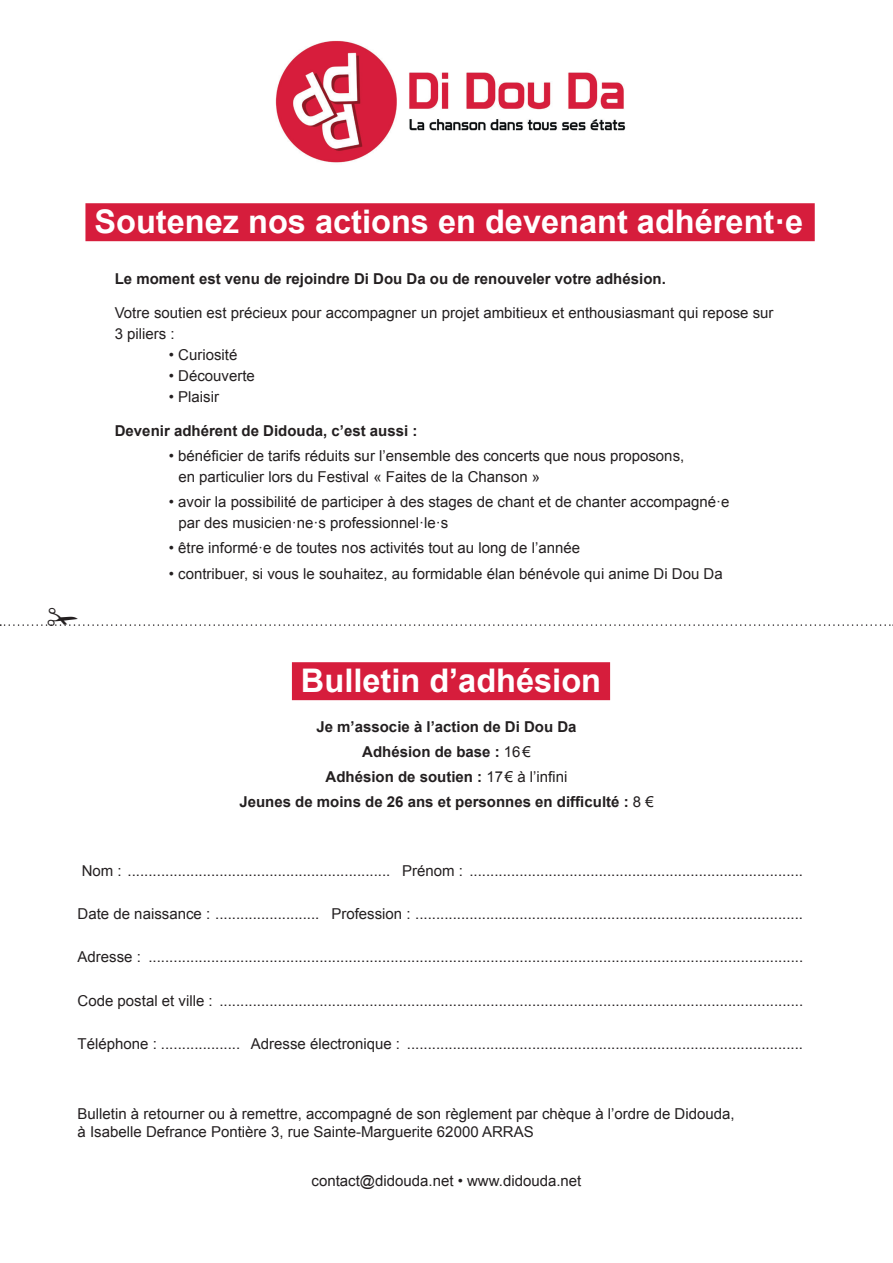
<style>
.page{position:relative;width:893px;height:1263px;background:#fff}
.page>*{position:absolute;margin:0;border:0;box-sizing:border-box;transform-origin:0 0}
.t1{font:700 32.55px "Arial";color:#fff}
.t2{font:15px/21px "Arial";color:#231f20}
.t3{font:700 15px/25.2px "Arial";color:#231f20;text-align:center}
.s1{font-weight:400}
</style>
<div class="page">
<img style="left:275px;top:40px;width:351px;height:123px">
<div style="left:85px;top:203px;width:730px;height:38px;background:#d61d3c"></div>
<div style="left:292px;top:662px;width:318px;height:38px;background:#d61d3c"></div>
<svg style="left:0;top:624px;width:893px;height:2px"></svg>
<h1 class="t1" style="left:95px;top:200px;width:710px">Soutenez nos actions en devenant adhérent·e</h1>
<p class="t3" style="left:115px;top:267px;width:552px">Le moment est venu de rejoindre Di Dou Da ou de renouveler votre adhésion.</p>
<p class="t2" style="left:115px;top:302px;width:660px">Votre soutien est précieux pour accompagner un projet ambitieux et enthousiasmant qui repose sur<br>3 piliers :</p>
<p class="t2" style="left:169px;top:344px;width:70px">• Curiosité</p>
<p class="t2" style="left:169px;top:365px;width:88px">• Découverte</p>
<p class="t2" style="left:169px;top:386px;width:52px">• Plaisir</p>
<p class="t3" style="left:115px;top:418px;width:304px">Devenir adhérent de Didouda, c’est aussi :</p>
<p class="t2" style="left:178px;top:445px;width:507px;text-indent:-10px">• bénéficier de tarifs réduits sur l’ensemble des concerts que nous proposons, en particulier lors du Festival « Faites de la Chanson »</p>
<p class="t2" style="left:178px;top:491px;width:552px;text-indent:-10px">• avoir la possibilité de participer à des stages de chant et de chanter accompagné·e par des musicien·ne·s professionnel·le·s</p>
<p class="t2" style="left:169px;top:538px;width:413px">• être informé·e de toutes nos activités tout au long de l’année</p>
<p class="t2" style="left:169px;top:563px;width:555px">• contribuer, si vous le souhaitez, au formidable élan bénévole qui anime Di Dou Da</p>
<h1 class="t1" style="left:301px;top:659px;width:302px">Bulletin d’adhésion</h1>
<p class="t3" style="left:239px;top:714px;width:416px">Je m’associe à l’action de Di Dou Da<br>Adhésion de base : <span class="s1">16€<br></span>Adhésion de soutien : <span class="s1">17€ à l’infini<br></span>Jeunes de moins de 26 ans et personnes en difficulté : <span class="s1">8 €</span></p>
<p class="t2" style="left:82px;top:860px;width:723px">Nom : ............................................................... Prénom : ................................................................................</p>
<p class="t2" style="left:78px;top:903px;width:727px">Date de naissance : ......................... Profession : .............................................................................................</p>
<p class="t2" style="left:78px;top:947px;width:727px">Adresse : .............................................................................................................................................................</p>
<p class="t2" style="left:78px;top:990px;width:727px">Code postal et ville : ............................................................................................................................................</p>
<p class="t2" style="left:78px;top:1033px;width:727px">Téléphone : ................... Adresse électronique : ...............................................................................................</p>
<p class="t2" style="left:78px;top:1105px;width:658px;line-height:18px">Bulletin à retourner ou à remettre, accompagné de son règlement par chèque à l’ordre de Didouda, à Isabelle Defrance Pontière 3, rue Sainte-Marguerite 62000 ARRAS</p>
<p class="t2" style="left:312px;top:1170px;width:271px">contact@didouda.net • www.didouda.net</p>
</div>
